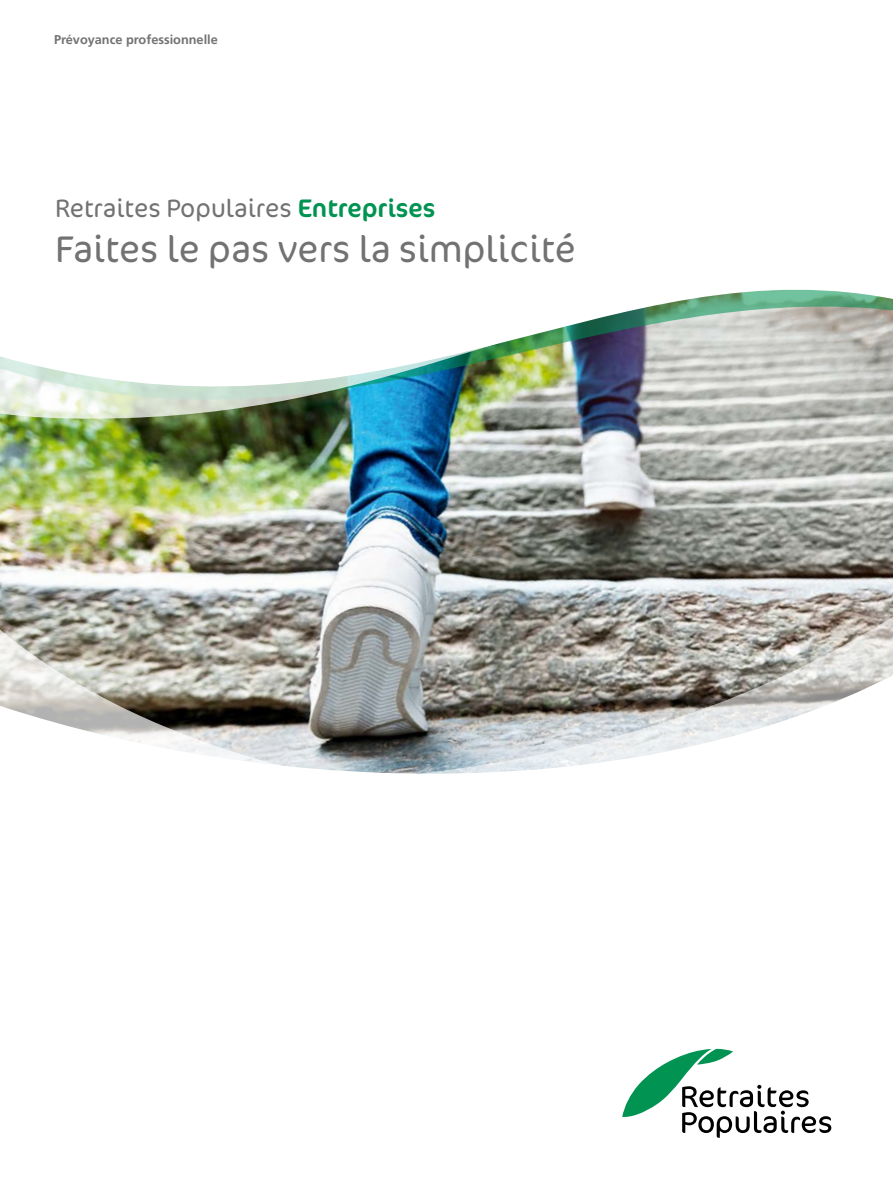
<style>
.page{position:relative;width:893px;height:1191px;background:#fff}
.page>*{position:absolute;margin:0;border:0;box-sizing:border-box;transform-origin:0 0}
.t1{font:300 37.5px "Cocon OT";color:#737272}
.t2{font:300 25.5px "Cocon OT";color:#737272}
.t3{font:700 12.75px "Frutiger LT Std";color:#737272}
.s1{font-weight:400;color:#009352}
</style>
<div class="page">
<img style="left:0;top:470px;width:893px;height:147px">
<img style="left:0;top:289px;width:893px;height:181px">
<svg style="left:390px;top:608px;width:503px;height:165px"></svg>
<svg style="left:0;top:617px;width:468px;height:157px"></svg>
<svg style="left:622px;top:1048px;width:209px;height:89px"></svg>
<p class="t3" style="left:54px;top:32px;width:165px">Prévoyance professionnelle</p>
<p class="t2" style="left:55px;top:194px;width:381px">Retraites Populaires <span class="s1">Entreprises</span></p>
<h1 class="t1" style="left:55px;top:227px;width:522px">Faites le pas vers la simplicité</h1>
</div>
